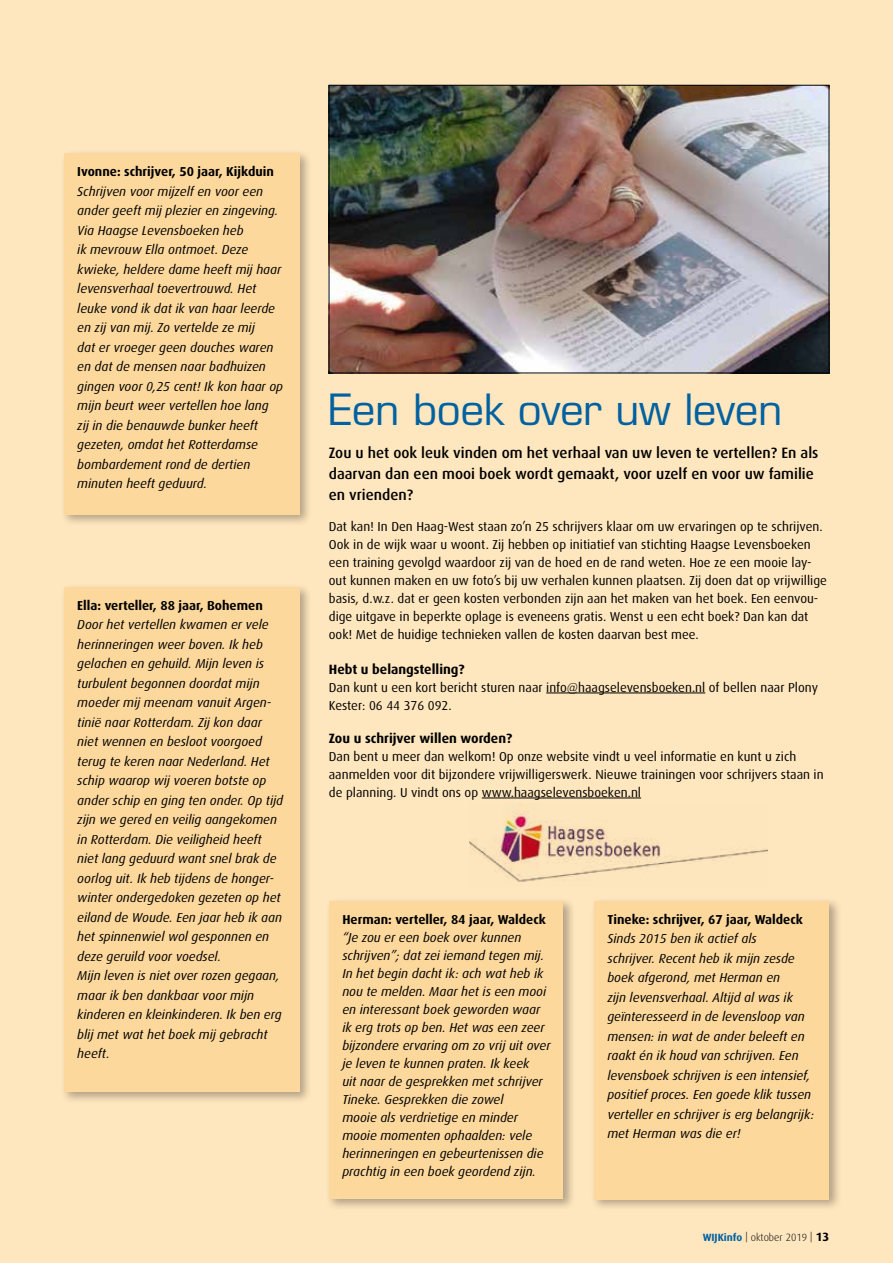
<style>
.page{position:relative;width:893px;height:1263px;background:#fee6be}
.page>*{position:absolute;margin:0;border:0;box-sizing:border-box;transform-origin:0 0}
.t1{font:42px "Eurostile LT";letter-spacing:-.01em;color:#0061a1}
.t2{font:500 15px/21px "Dax";color:#000}
.t3{font:700 13.5px "Dax";color:#000}
.t4{font:italic 12.9px/19.5px "Dax";color:#000}
.t5{font:12.9px/18px "Dax";color:#000}
.t6{font:700 12.9px "Dax";color:#000}
.t7{font:300 10.5px "Dax";color:#000}
.s1{font-weight:700;color:#0061a1}
.s2{font-weight:700;font-size:12px}
</style>
<div class="page">
<hr style="left:546px;top:693px;width:159px;height:1px;background:#000">
<hr style="left:482px;top:798px;width:159px;height:1px;background:#000">
<div style="left:61px;top:149px;width:251px;height:378px;background:#000;opacity:.3"></div>
<div style="left:65px;top:153px;width:235px;height:361px;background:#fdd89c"></div>
<div style="left:61px;top:583px;width:251px;height:521px;background:#000;opacity:.3"></div>
<div style="left:65px;top:587px;width:235px;height:504px;background:#fdd89c"></div>
<div style="left:326px;top:897px;width:250px;height:314px;background:#000;opacity:.3"></div>
<div style="left:330px;top:901px;width:233px;height:297px;background:#fdd89c"></div>
<div style="left:591px;top:897px;width:251px;height:315px;background:#000;opacity:.3"></div>
<div style="left:595px;top:901px;width:234px;height:298px;background:#fdd89c"></div>
<img style="left:331px;top:87px;width:496px;height:284px">
<div style="left:329px;top:85px;width:500px;height:288px;border:1px solid #000"></div>
<img style="left:469px;top:806px;width:298px;height:76px">
<p class="t6" style="left:77px;top:164px;width:198px">Ivonne: schrijver, 50 jaar, Kijkduin</p>
<p class="t4" style="left:77px;top:181px;width:207px">Schrijven voor mijzelf en voor een ander geeft mij plezier en zingeving.<br>Via Haagse Levensboeken heb<br>ik mevrouw Ella ontmoet. Deze kwieke, heldere dame heeft mij haar levensverhaal toevertrouwd. Het leuke vond ik dat ik van haar leerde en zij van mij. Zo vertelde ze mij<br>dat er vroeger geen douches waren en dat de mensen naar badhuizen gingen voor 0,25 cent! Ik kon haar op mijn beurt weer vertellen hoe lang zij in die benauwde bunker heeft gezeten, omdat het Rotterdamse bombardement rond de dertien minuten heeft geduurd.</p>
<p class="t6" style="left:77px;top:598px;width:187px">Ella: verteller, 88 jaar, Bohemen</p>
<p class="t4" style="left:77px;top:615px;width:207px">Door het vertellen kwamen er vele herinneringen weer boven. Ik heb gelachen en gehuild. Mijn leven is turbulent begonnen doordat mijn moeder mij meenam vanuit Argen&shy;tinië naar Rotterdam. Zij kon daar niet wennen en besloot voorgoed terug te keren naar Nederland. Het schip waarop wij voeren botste op ander schip en ging ten onder. Op tijd zijn we gered en veilig aangekomen in Rotterdam. Die veiligheid heeft niet lang geduurd want snel brak de oorlog uit. Ik heb tijdens de honger&shy;winter ondergedoken gezeten op het eiland de Woude. Een jaar heb ik aan het spinnenwiel wol gesponnen en deze geruild voor voedsel.<br>Mijn leven is niet over rozen gegaan, maar ik ben dankbaar voor mijn kinderen en kleinkinderen. Ik ben erg blij met wat het boek mij gebracht heeft.</p>
<h1 class="t1" style="left:329px;top:384px;width:455px">Een boek over uw leven</h1>
<p class="t2" style="left:329px;top:442px;width:491px">Zou u het ook leuk vinden om het verhaal van uw leven te vertellen? En als daarvan dan een mooi boek wordt gemaakt, voor uzelf en voor uw familie en vrienden?</p>
<p class="t5" style="left:329px;top:518px;width:500px">Dat kan! In Den Haag-West staan zo’n 25 schrijvers klaar om uw ervaringen op te schrijven.<br>Ook in de wijk waar u woont. Zij hebben op initiatief van stichting Haagse Levensboeken een training gevolgd waardoor zij van de hoed en de rand weten. Hoe ze een mooie lay&shy;out kunnen maken en uw foto’s bij uw verhalen kunnen plaatsen. Zij doen dat op vrijwillige basis, d.w.z. dat er geen kosten verbonden zijn aan het maken van het boek. Een eenvou&shy;dige uitgave in beperkte oplage is eveneens gratis. Wenst u een echt boek? Dan kan dat ook! Met de huidige technieken vallen de kosten daarvan best mee.</p>
<p class="t3" style="left:329px;top:661px;width:137px">Hebt u belangstelling?</p>
<p class="t5" style="left:329px;top:678px;width:491px">Dan kunt u een kort bericht sturen naar info@haagselevensboeken.nl of bellen naar Plony<br>Kester: 06 44 376 092.</p>
<p class="t3" style="left:329px;top:730px;width:185px">Zou u schrijver willen worden?</p>
<p class="t5" style="left:329px;top:747px;width:496px">Dan bent u meer dan welkom! Op onze website vindt u veel informatie en kunt u zich aanmelden voor dit bijzondere vrijwilligerswerk. Nieuwe trainingen voor schrijvers staan in de planning. U vindt ons op www.haagselevensboeken.nl</p>
<p class="t6" style="left:342px;top:912px;width:205px">Herman: verteller, 84 jaar, Waldeck</p>
<p class="t4" style="left:342px;top:928px;width:210px;line-height:18px">“Je zou er een boek over kunnen schrijven”; dat zei iemand tegen mij.<br>In het begin dacht ik: ach wat heb ik nou te melden. Maar het is een mooi en interessant boek geworden waar ik erg trots op ben. Het was een zeer bijzondere ervaring om zo vrij uit over je leven te kunnen praten. Ik keek<br>uit naar de gesprekken met schrijver Tineke. Gesprekken die zowel<br>mooie als verdrietige en minder mooie momenten ophaalden: vele herinneringen en gebeurtenissen die prachtig in een boek geordend zijn.</p>
<p class="t6" style="left:607px;top:912px;width:197px">Tineke: schrijver, 67 jaar, Waldeck</p>
<p class="t4" style="left:607px;top:929px;width:208px">Sinds 2015 ben ik actief als<br>schrijver. Recent heb ik mijn zesde boek afgerond, met Herman en<br>zijn levensverhaal. Altijd al was ik geïnteresseerd in de levensloop van mensen: in wat de ander beleeft en raakt én ik houd van schrijven. Een levensboek schrijven is een intensief, positief proces. Een goede klik tussen verteller en schrijver is erg belangrijk: met Herman was die er!</p>
<p class="t7" style="left:703px;top:1232px;width:128px"><span class="s1">WIJKinfo</span> | oktober 2019 | <span class="s2">13</span></p>
</div>
